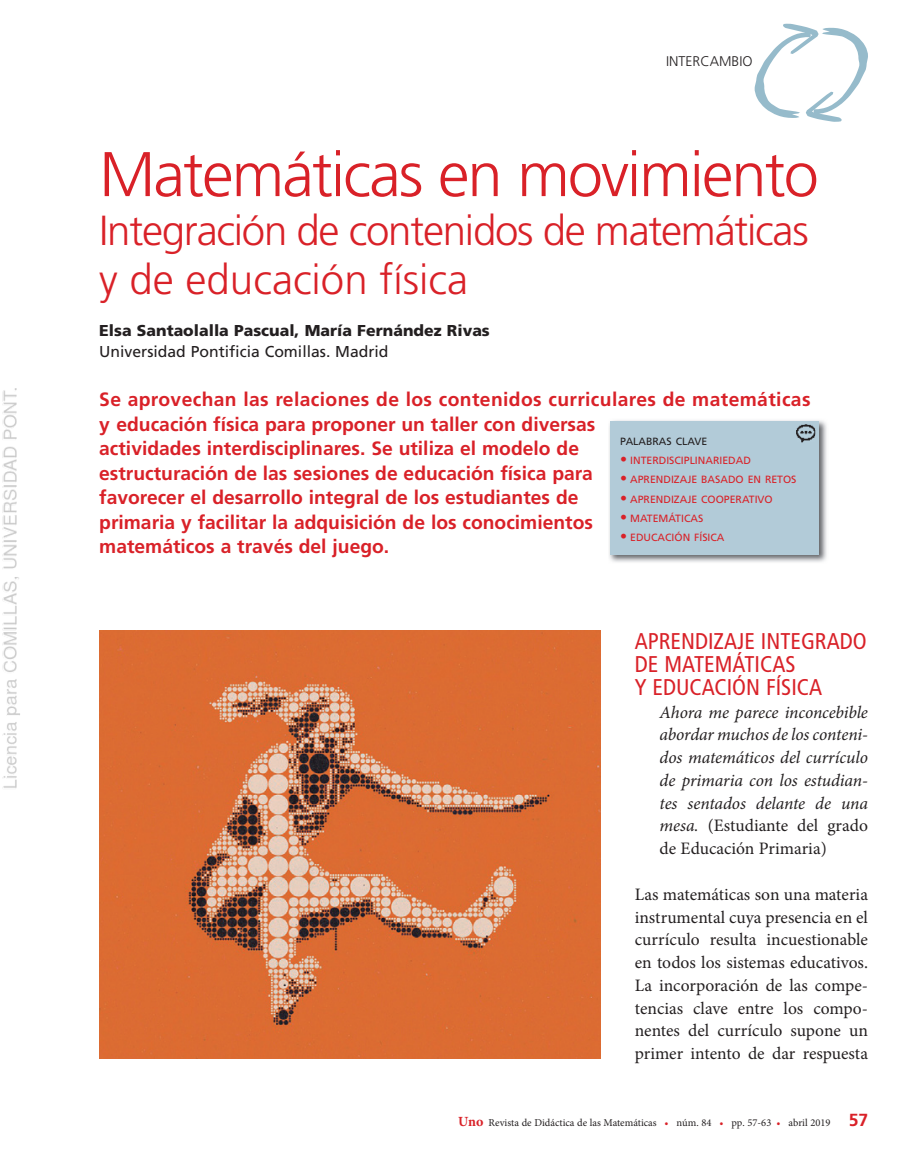
<style>
.page{position:relative;width:918px;height:1166px;background:#fff}
.page>*{position:absolute;margin:0;border:0;box-sizing:border-box;transform-origin:0 0}
.t1{font:300 63px "Frutiger LT Std";letter-spacing:-.03em;color:#d92128}
.t2{font:300 42px/49px "Frutiger LT Std";letter-spacing:-.03em;color:#d92128}
.t3{font:condensed 22.75px/22.8px "Frutiger LT Std";color:#d92128}
.t4{font:700 19.25px/24.5px "Frutiger LT Std";color:#d92128}
.t5{font:17.5px/22.8px "Minion Pro";color:#231f20;text-align:justify}
.t6{font:italic 17.5px/22.8px "Minion Pro";letter-spacing:-.005em;color:#231f20;text-align:justify}
.t7{font:900 15.75px "Frutiger LT Std";color:#231f20}
.t8{font:15.75px "Frutiger LT Std";color:#231f20}
.t9{font:300 14px "Frutiger LT Std";color:#231f20}
.t10{font:10.5px "Frutiger LT Std";color:#d92128}
.t11{font:10.5px "Minion Pro";color:#231f20}
.t12{font:10.5px "Frutiger LT Std";color:#231f20}
.s1{font-weight:700;font-size:14px}
.s2{font-style:normal}
.s3{font-weight:700;font-size:14px;color:#d92128}
.s4{color:#d92128}
.s5{font-family:"Frutiger LT Std";font-weight:700;font-size:17.5px;color:#d92128}
</style>
<div class="page">
<img style="left:2px;top:23px;width:866px;height:1036px">
<p class="t9" style="left:666px;top:53px;width:88px">INTERCAMBIO</p>
<h1 class="t1" style="left:99px;top:139px;width:721px">Matemáticas en movimiento</h1>
<h2 class="t2" style="left:99px;top:207px;width:711px">Integración de contenidos de matemáticas y de educación física</h2>
<p class="t7" style="left:99px;top:321px;width:392px">Elsa Santaolalla Pascual, María Fernández Rivas</p>
<p class="t8" style="left:99px;top:342px;width:291px">Universidad Pontificia Comillas. Madrid</p>
<p class="t4" style="left:99px;top:387px;width:713px">Se aprovechan las relaciones de los contenidos curriculares de matemáticas y educación física para proponer un taller con diversas<br>actividades interdisciplinares. Se utiliza el modelo de<br>estructuración de las sesiones de educación física para<br>favorecer el desarrollo integral de los estudiantes de<br>primaria y facilitar la adquisición de los conocimientos<br>matemáticos a través del juego.</p>
<p class="t12" style="left:620px;top:435px;width:89px">PALABRAS CLAVE</p>
<p class="t10" style="left:620px;top:454px;width:132px"><span class="s1">•</span> INTERDISCIPLINARIEDAD</p>
<p class="t10" style="left:620px;top:473px;width:178px"><span class="s1">•</span> APRENDIZAJE BASADO EN RETOS</p>
<p class="t10" style="left:620px;top:493px;width:154px"><span class="s1">•</span> APRENDIZAJE COOPERATIVO</p>
<p class="t10" style="left:620px;top:512px;width:85px"><span class="s1">•</span> MATEMÁTICAS</p>
<p class="t10" style="left:620px;top:531px;width:106px"><span class="s1">•</span> EDUCACIÓN FÍSICA</p>
<p class="t3" style="left:635px;top:630px;width:233px">APRENDIZAJE INTEGRADO<br>DE MATEMÁTICAS<br>Y EDUCACIÓN FÍSICA</p>
<p class="t6" style="left:659px;top:701px;width:210px">Ahora me parece inconcebible abordar muchos de los conteni&shy;dos matemáticos del currículo de primaria con los estudian&shy;tes sentados delante de una mesa. <span class="s2">(Estudiante del grado de Educación Primaria)</span></p>
<p class="t5" style="left:635px;top:883px;width:235px">Las matemáticas son una materia instrumental cuya presencia en el currículo resulta incuestionable en todos los sistemas educativos.<br>La incorporación de las compe&shy;tencias clave entre los compo&shy;nentes del currículo supone un primer intento de dar respuesta</p>
<p class="t11" style="left:458px;top:1116px;width:411px"><span class="s3">Uno</span> Revista de Didáctica de las Matemáticas <span class="s4">•</span> núm. 84 <span class="s4">•</span> pp. 57-63 <span class="s4">•</span> abril 2019 <span class="s5">57</span></p>
</div>
